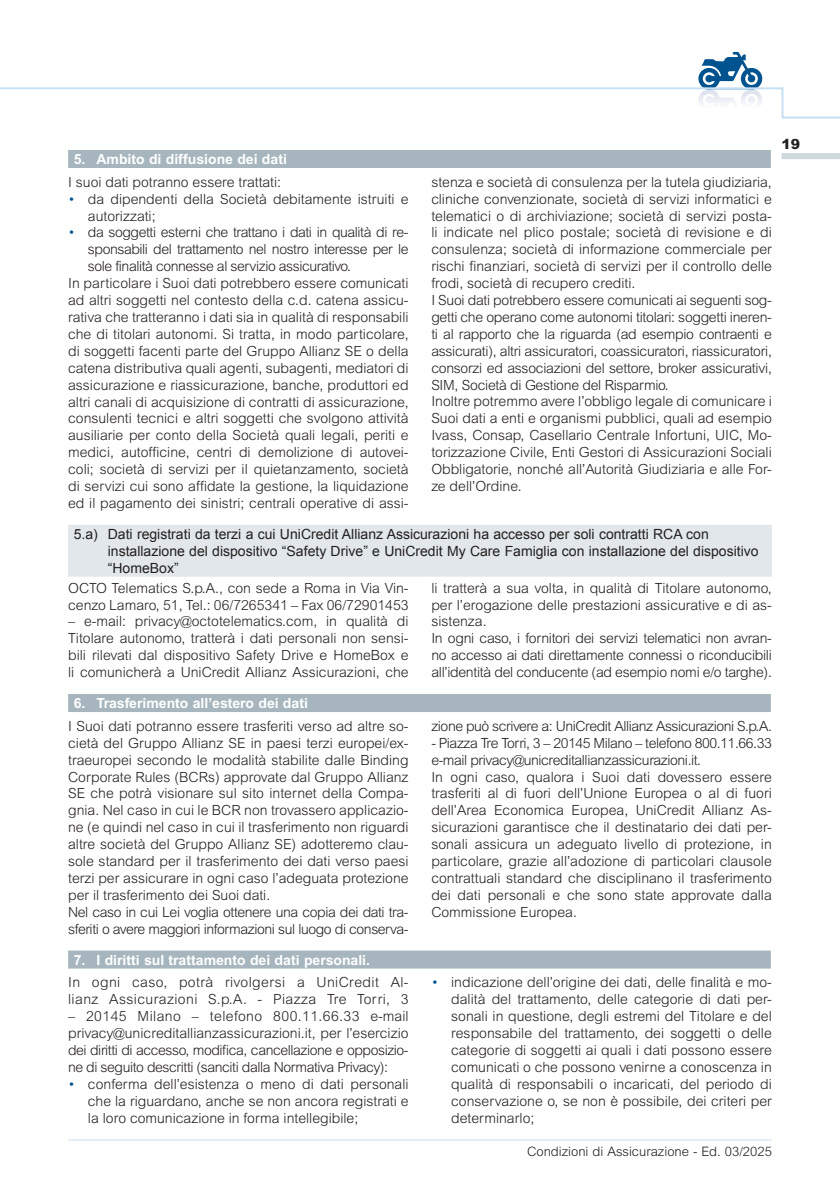
<style>
.page{position:relative;width:840px;height:1191px;background:#fff}
.page>*{position:absolute;margin:0;border:0;box-sizing:border-box;transform-origin:0 0}
.t1{font:300 14px/16.8px "Arial";color:#231f20}
.t2{font:300 14px/16.8px "Arial";letter-spacing:-.02em;color:#231f20}
.t3{font:14px/16.8px "Arial";color:#231f20}
.t4{font:300 14px "Arial";letter-spacing:-.03em;color:#231f20}
.t5{font:700 14px "Arial";color:#fff}
.t6{font:300 14px/16.8px "Arial";letter-spacing:.03em;color:#231f20}
.t7{font:900 14px "Arial";color:#231f20}
.t8{font:300 13px "Arial";color:#231f20}
.s1{color:#01538f}
</style>
<div class="page">
<div style="left:781px;top:153px;width:58px;height:6px;background:#cfd8dd"></div>
<svg style="left:0;top:51px;width:839px;height:68px"></svg>
<hr style="left:68px;top:1139px;width:703px;height:1px;background:#c7dff2">
<div style="left:68px;top:150px;width:702px;height:18px;background:#a7b6be"></div>
<div style="left:68px;top:525px;width:703px;height:18px;background:#e1e7ea"></div>
<div style="left:68px;top:542px;width:703px;height:18px;background:#e1e7ea"></div>
<div style="left:68px;top:558px;width:703px;height:18px;background:#e1e7ea"></div>
<div style="left:68px;top:694px;width:702px;height:18px;background:#a7b6be"></div>
<div style="left:68px;top:950px;width:702px;height:18px;background:#a7b6be"></div>
<p class="t5" style="left:74px;top:151px;width:215px">5. Ambito di diffusione dei dati</p>
<p class="t1" style="left:68px;top:173px;width:214px">I suoi dati potranno essere trattati:</p>
<p class="t1" style="left:88px;top:190px;width:322px;text-indent:-20px"><span class="s1">•</span> da dipendenti della Società debitamente istruiti e autorizzati;</p>
<p class="t4" style="left:68px;top:225px;width:342px"><span class="s1">•</span> da soggetti esterni che trattano i dati in qualità di re-</p>
<p class="t4" style="left:88px;top:241px;width:322px">sponsabili del trattamento nel nostro interesse per le</p>
<p class="t4" style="left:88px;top:258px;width:264px">sole finalità connesse al servizio assicurativo.</p>
<p class="t1" style="left:68px;top:275px;width:342px">In particolare i Suoi dati potrebbero essere comunicati</p>
<p class="t1" style="left:68px;top:292px;width:342px">ad altri soggetti nel contesto della c.d. catena assicu-</p>
<p class="t1" style="left:68px;top:309px;width:342px">rativa che tratteranno i dati sia in qualità di responsabili</p>
<p class="t1" style="left:68px;top:325px;width:342px">che di titolari autonomi. Si tratta, in modo particolare,</p>
<p class="t1" style="left:68px;top:342px;width:342px">di soggetti facenti parte del Gruppo Allianz SE o della</p>
<p class="t1" style="left:68px;top:359px;width:342px">catena distributiva quali agenti, subagenti, mediatori di</p>
<p class="t1" style="left:68px;top:376px;width:342px">assicurazione e riassicurazione, banche, produttori ed</p>
<p class="t1" style="left:68px;top:393px;width:342px">altri canali di acquisizione di contratti di assicurazione,</p>
<p class="t1" style="left:68px;top:410px;width:342px">consulenti tecnici e altri soggetti che svolgono attività</p>
<p class="t1" style="left:68px;top:427px;width:342px">ausiliarie per conto della Società quali legali, periti e</p>
<p class="t1" style="left:68px;top:444px;width:342px">medici, autofficine, centri di demolizione di autovei-</p>
<p class="t1" style="left:68px;top:461px;width:342px">coli; società di servizi per il quietanzamento, società</p>
<p class="t1" style="left:68px;top:478px;width:342px">di servizi cui sono affidate la gestione, la liquidazione</p>
<p class="t1" style="left:68px;top:494px;width:342px">ed il pagamento dei sinistri; centrali operative di assi-</p>
<p class="t1" style="left:431px;top:173px;width:342px">stenza e società di consulenza per la tutela giudiziaria, cliniche convenzionate, società di servizi informatici e telematici o di archiviazione; società di servizi posta&shy;li indicate nel plico postale; società di revisione e di consulenza; società di informazione commerciale per rischi finanziari, società di servizi per il controllo delle frodi, società di recupero crediti.<br>I Suoi dati potrebbero essere comunicati ai seguenti sog&shy;getti che operano come autonomi titolari: soggetti ineren&shy;ti al rapporto che la riguarda (ad esempio contraenti e assicurati), altri assicuratori, coassicuratori, riassicuratori, consorzi ed associazioni del settore, broker assicurativi, SIM, Società di Gestione del Risparmio.<br>Inoltre potremmo avere l’obbligo legale di comunicare i Suoi dati a enti e organismi pubblici, quali ad esempio Ivass, Consap, Casellario Centrale Infortuni, UIC, Mo&shy;torizzazione Civile, Enti Gestori di Assicurazioni Sociali Obbligatorie, nonché all’Autorità Giudiziaria e alle For&shy;ze dell’Ordine.</p>
<p class="t3" style="left:108px;top:526px;width:652px;text-indent:-34px">5.a) Dati registrati da terzi a cui UniCredit Allianz Assicurazioni ha accesso per soli contratti RCA con installazione del dispositivo “Safety Drive” e UniCredit My Care Famiglia con installazione del dispositivo “HomeBox”</p>
<p class="t1" style="left:68px;top:579px;width:342px">OCTO Telematics S.p.A., con sede a Roma in Via Vin&shy;cenzo Lamaro, 51, Tel.: 06/7265341 – Fax 06/72901453</p>
<p class="t1" style="left:68px;top:613px;width:342px;text-align:justify">– e-mail: privacy@octotelematics.com, in qualità di Titolare autonomo, tratterà i dati personali non sensi&shy;bili rilevati dal dispositivo Safety Drive e HomeBox e li comunicherà a UniCredit Allianz Assicurazioni, che</p>
<p class="t2" style="left:431px;top:579px;width:342px">li tratterà a sua volta, in qualità di Titolare autonomo, per l’erogazione delle prestazioni assicurative e di as&shy;sistenza.<br>In ogni caso, i fornitori dei servizi telematici non avran&shy;no accesso ai dati direttamente connessi o riconducibili all’identità del conducente (ad esempio nomi e/o targhe).</p>
<p class="t5" style="left:74px;top:695px;width:236px">6. Trasferimento all’estero dei dati</p>
<p class="t1" style="left:68px;top:717px;width:342px">I Suoi dati potranno essere trasferiti verso ad altre so&shy;cietà del Gruppo Allianz SE in paesi terzi europei/ex&shy;traeuropei secondo le modalità stabilite dalle Binding Corporate Rules (BCRs) approvate dal Gruppo Allianz SE che potrà visionare sul sito internet della Compa&shy;gnia. Nel caso in cui le BCR non trovassero applicazio&shy;ne (e quindi nel caso in cui il trasferimento non riguardi altre società del Gruppo Allianz SE) adotteremo clau&shy;sole standard per il trasferimento dei dati verso paesi terzi per assicurare in ogni caso l’adeguata protezione per il trasferimento dei Suoi dati.<br>Nel caso in cui Lei voglia ottenere una copia dei dati tra&shy;sferiti o avere maggiori informazioni sul luogo di conserva-</p>
<p class="t4" style="left:431px;top:718px;width:342px">zione può scrivere a: UniCredit Allianz Assicurazioni S.p.A.</p>
<p class="t1" style="left:431px;top:734px;width:342px">- Piazza Tre Torri, 3 – 20145 Milano – telefono 800.11.66.33 e-mail privacy@unicreditallianzassicurazioni.it.<br>In ogni caso, qualora i Suoi dati dovessero essere trasferiti al di fuori dell’Unione Europea o al di fuori dell’Area Economica Europea, UniCredit Allianz As&shy;sicurazioni garantisce che il destinatario dei dati per&shy;sonali assicura un adeguato livello di protezione, in particolare, grazie all’adozione di particolari clausole contrattuali standard che disciplinano il trasferimento dei dati personali e che sono state approvate dalla Commissione Europea.</p>
<p class="t5" style="left:74px;top:951px;width:297px">7. I diritti sul trattamento dei dati personali.</p>
<p class="t6" style="left:68px;top:974px;width:342px">In ogni caso, potrà rivolgersi a UniCredit Al&shy;lianz Assicurazioni S.p.A. - Piazza Tre Torri, 3</p>
<p class="t1" style="left:68px;top:1007px;width:342px;text-align:justify">– 20145 Milano – telefono 800.11.66.33 e-mail privacy@unicreditallianzassicurazioni.it, per l’esercizio dei diritti di accesso, modifica, cancellazione e opposizio&shy;ne di seguito descritti (sanciti dalla Normativa Privacy):</p>
<p class="t1" style="left:88px;top:1075px;width:322px;text-align:justify;text-indent:-20px"><span class="s1">•</span> conferma dell’esistenza o meno di dati personali che la riguardano, anche se non ancora registrati e la loro comunicazione in forma intellegibile;</p>
<p class="t1" style="left:451px;top:974px;width:322px;text-align:justify;text-indent:-20px"><span class="s1">•</span> indicazione dell’origine dei dati, delle finalità e mo&shy;dalità del trattamento, delle categorie di dati per&shy;sonali in questione, degli estremi del Titolare e del responsabile del trattamento, dei soggetti o delle categorie di soggetti ai quali i dati possono essere comunicati o che possono venirne a conoscenza in qualità di responsabili o incaricati, del periodo di conservazione o, se non è possibile, dei criteri per determinarlo;</p>
<p class="t8" style="left:526px;top:1144px;width:246px">Condizioni di Assicurazione - Ed. 03/2025</p>
<p class="t7" style="left:781px;top:135px;width:20px">19</p>
</div>
